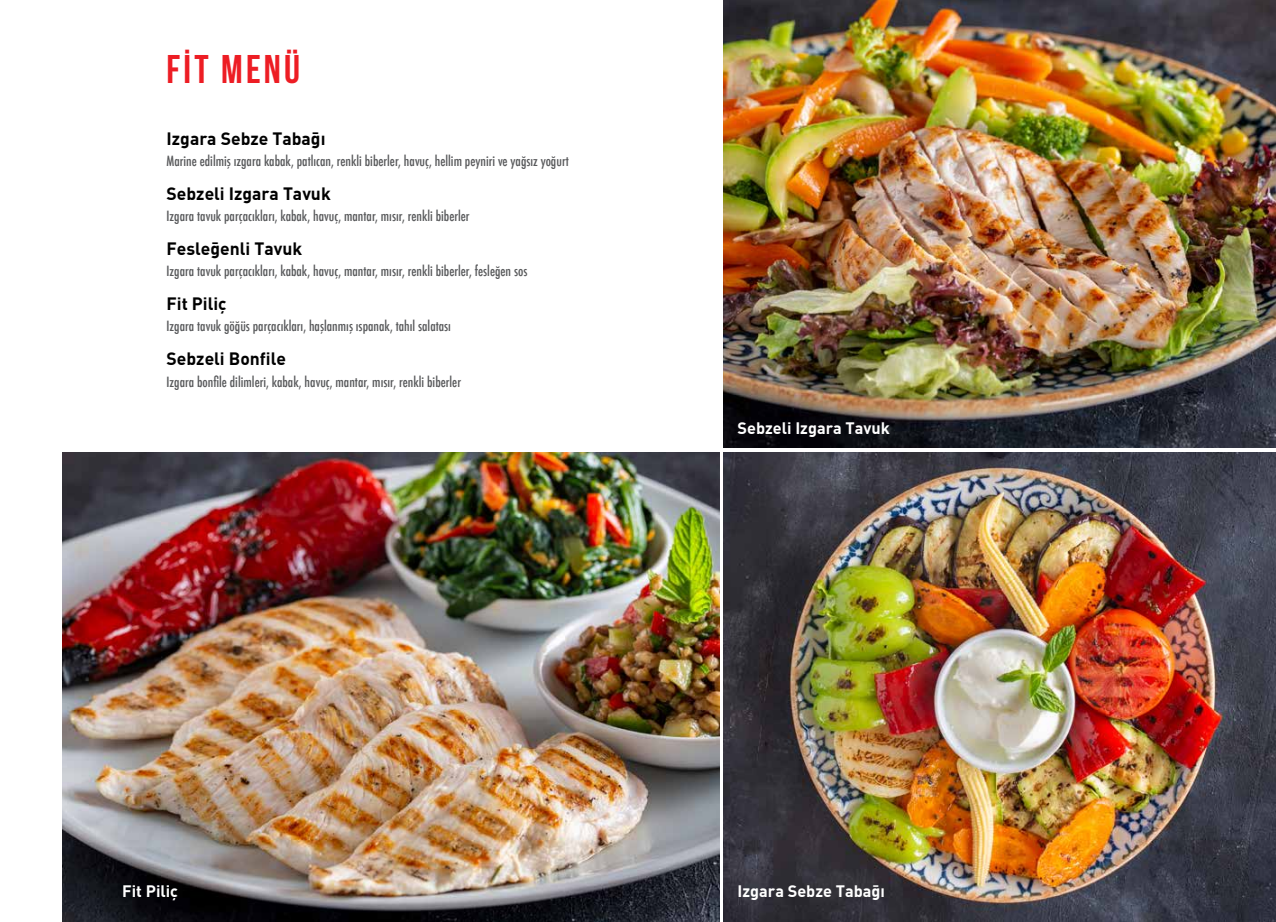
<style>
.page{position:relative;width:1276px;height:922px;background:#fff}
.page>*{position:absolute;margin:0;border:0;box-sizing:border-box;transform-origin:0 0}
.t1{font:40px "Bebas Neue";letter-spacing:.08em;color:#ed1d24}
.t2{font:700 17.5px "DIN";color:#000}
.t3{font:700 16.25px "DIN";color:#fff}
.t4{font:500 condensed 13.75px "Futura";color:#58595b}
</style>
<div class="page">
<img style="left:723px;top:0;width:553px;height:448px">
<img style="left:62px;top:452px;width:657px;height:469px">
<img style="left:723px;top:452px;width:553px;height:469px">
<h1 class="t1" style="left:167px;top:47px;width:135px">FİT MENÜ</h1>
<p class="t2" style="left:167px;top:127px;width:160px">Izgara Sebze Tabağı</p>
<p class="t4" style="left:167px;top:152px;width:404px">Marine edilmiş ızgara kabak, patlıcan, renkli biberler, havuç, hellim peyniri ve yağsız yoğurt</p>
<p class="t2" style="left:167px;top:182px;width:166px">Sebzeli Izgara Tavuk</p>
<p class="t4" style="left:167px;top:207px;width:304px">Izgara tavuk parçacıkları, kabak, havuç, mantar, mısır, renkli biberler</p>
<p class="t2" style="left:167px;top:237px;width:137px">Fesleğenli Tavuk</p>
<p class="t4" style="left:167px;top:262px;width:362px">Izgara tavuk parçacıkları, kabak, havuç, mantar, mısır, renkli biberler, fesleğen sos</p>
<p class="t2" style="left:167px;top:292px;width:62px">Fit Piliç</p>
<p class="t4" style="left:167px;top:317px;width:286px">Izgara tavuk göğüs parçacıkları, haşlanmış ıspanak, tahıl salatası</p>
<p class="t2" style="left:167px;top:347px;width:121px">Sebzeli Bonfile</p>
<p class="t4" style="left:167px;top:372px;width:296px">Izgara bonfile dilimleri, kabak, havuç, mantar, mısır, renkli biberler</p>
<p class="t3" style="left:737px;top:417px;width:154px">Sebzeli Izgara Tavuk</p>
<p class="t3" style="left:122px;top:880px;width:57px">Fit Piliç</p>
<p class="t3" style="left:737px;top:880px;width:149px">Izgara Sebze Tabağı</p>
</div>
